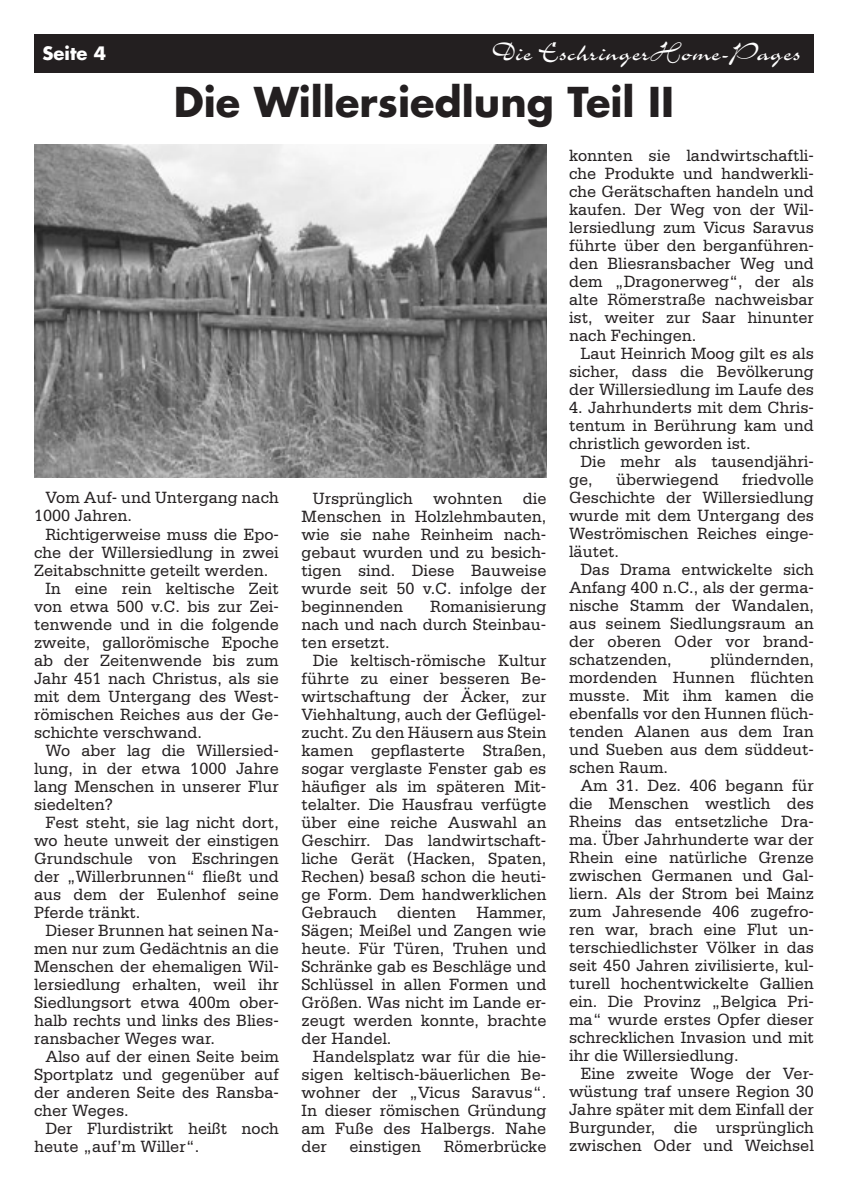
<style>
.page{position:relative;width:848px;height:1191px;background:#fff}
.page>*{position:absolute;margin:0;border:0;box-sizing:border-box;transform-origin:0 0}
.Uberschrift{font:700 40px "Futura LT";color:#231f20}
.t1{font:29px "Charme LT";color:#fff}
.t2{font:700 18px "Futura LT";color:#fff}
.Grundtext{font:17.2px/18px "Serifa LT";color:#231f20;text-align:justify;scale:.95 1}
</style>
<div class="page">
<div style="left:34px;top:34px;width:780px;height:38px;background:#231f20"></div>
<img style="left:34px;top:144px;width:512px;height:333px">
<p class="t2" style="left:43px;top:42px;width:65px">Seite 4</p>
<p class="t1" style="left:492px;top:38px;width:310px">Die EschringerHome-Pages</p>
<p class="Uberschrift" style="left:174px;top:75px;width:502px">Die Willersiedlung Teil II</p>
<p class="Grundtext" style="left:34px;top:489px;width:259px;text-indent:11px">Vom Auf- und Untergang nach<br>1000 Jahren.</p>
<p class="Grundtext" style="left:34px;top:525px;width:259px;text-indent:11px">Richtigerweise muss die Epo&shy;che der Willersiedlung in zwei Zeitabschnitte geteilt werden.</p>
<p class="Grundtext" style="left:34px;top:579px;width:259px;text-indent:11px">In eine rein keltische Zeit von etwa 500 v.C. bis zur Zei&shy;tenwende und in die folgende zweite, gallorömische Epoche ab der Zeitenwende bis zum Jahr 451 nach Christus, als sie mit dem Untergang des West&shy;römischen Reiches aus der Ge&shy;schichte verschwand.</p>
<p class="Grundtext" style="left:34px;top:741px;width:259px;text-indent:11px">Wo aber lag die Willersied&shy;lung, in der etwa 1000 Jahre lang Menschen in unserer Flur siedelten?</p>
<p class="Grundtext" style="left:34px;top:813px;width:259px;text-indent:11px">Fest steht, sie lag nicht dort, wo heute unweit der einstigen Grundschule von Eschringen der „Willerbrunnen“ fließt und aus dem der Eulenhof seine Pferde tränkt.</p>
<p class="Grundtext" style="left:34px;top:921px;width:259px;text-indent:11px">Dieser Brunnen hat seinen Na&shy;men nur zum Gedächtnis an die Menschen der ehemaligen Wil&shy;lersiedlung erhalten, weil ihr Siedlungsort etwa 400m ober&shy;halb rechts und links des Blies&shy;ransbacher Weges war.</p>
<p class="Grundtext" style="left:34px;top:1047px;width:259px;text-indent:11px">Also auf der einen Seite beim Sportplatz und gegenüber auf der anderen Seite des Ransba&shy;cher Weges.</p>
<p class="Grundtext" style="left:34px;top:1119px;width:259px;text-indent:11px">Der Flurdistrikt heißt noch heute „auf’m Willer“.</p>
<p class="Grundtext" style="left:301px;top:489px;width:259px;text-indent:11px">Ursprünglich wohnten die Menschen in Holzlehmbauten, wie sie nahe Reinheim nach&shy;gebaut wurden und zu besich&shy;tigen sind. Diese Bauweise wurde seit 50 v.C. infolge der beginnenden</p>
<p class="Grundtext" style="left:301px;top:597px;width:259px;text-indent:128px">Romanisierung nach und nach durch Steinbau&shy;ten ersetzt.</p>
<p class="Grundtext" style="left:301px;top:651px;width:259px;text-indent:11px">Die keltisch-römische Kultur führte zu einer besseren Be&shy;wirtschaftung der Äcker, zur Viehhaltung, auch der Geflügel&shy;zucht. Zu den Häusern aus Stein kamen gepflasterte Straßen, sogar verglaste Fenster gab es häufiger als im späteren Mit&shy;telalter. Die Hausfrau verfügte über eine reiche Auswahl an Geschirr. Das landwirtschaft&shy;liche Gerät (Hacken, Spaten, Rechen) besaß schon die heuti&shy;ge Form. Dem handwerklichen Gebrauch dienten Hammer, Sägen; Meißel und Zangen wie heute. Für Türen, Truhen und Schränke gab es Beschläge und Schlüssel in allen Formen und Größen. Was nicht im Lande er&shy;zeugt werden konnte, brachte der Handel.</p>
<p class="Grundtext" style="left:301px;top:1047px;width:259px;text-indent:11px">Handelsplatz war für die hie&shy;sigen keltisch-bäuerlichen Be&shy;wohner der „Vicus Saravus“.<br>In dieser römischen Gründung am Fuße des Halbergs. Nahe der</p>
<p class="Grundtext" style="left:349px;top:1137px;width:77px">einstigen</p>
<p class="Grundtext" style="left:444px;top:1137px;width:110px">Römerbrücke</p>
<p class="Grundtext" style="left:569px;top:146px;width:259px">konnten sie landwirtschaftli&shy;che Produkte und handwerkli&shy;che Gerätschaften handeln und kaufen. Der Weg von der Wil&shy;lersiedlung zum Vicus Saravus führte über den berganführen&shy;den Bliesransbacher Weg und dem „Dragonerweg“, der als alte Römerstraße nachweisbar ist, weiter zur Saar hinunter nach Fechingen.</p>
<p class="Grundtext" style="left:569px;top:345px;width:259px;text-indent:11px">Laut Heinrich Moog gilt es als sicher, dass die Bevölkerung der Willersiedlung im Laufe des</p>
<p class="Grundtext" style="left:569px;top:399px;width:259px">4. Jahrhunderts mit dem Chris&shy;tentum in Berührung kam und christlich geworden ist.</p>
<p class="Grundtext" style="left:569px;top:453px;width:259px;text-indent:11px">Die mehr als tausendjähri&shy;ge,</p>
<p class="Grundtext" style="left:569px;top:471px;width:259px;text-indent:173px">friedvolle Geschichte der Willersiedlung wurde mit dem Untergang des Weströmischen Reiches einge&shy;läutet.</p>
<p class="Grundtext" style="left:569px;top:561px;width:259px;text-indent:11px">Das Drama entwickelte sich Anfang 400 n.C., als der germa&shy;nische Stamm der Wandalen, aus seinem Siedlungsraum an der oberen Oder vor brand&shy;schatzenden,</p>
<p class="Grundtext" style="left:616px;top:471px;width:109px">überwiegend</p>
<p class="Grundtext" style="left:569px;top:650px;width:259px;text-indent:141px">plündernden, mordenden Hunnen flüchten musste. Mit ihm kamen die ebenfalls vor den Hunnen flüch&shy;tenden Alanen aus dem Iran und Sueben aus dem süddeut&shy;schen Raum.</p>
<p class="Grundtext" style="left:569px;top:776px;width:259px;text-indent:11px">Am 31. Dez. 406 begann für die Menschen westlich des Rheins das entsetzliche Dra&shy;ma. Über Jahrhunderte war der Rhein eine natürliche Grenze zwischen Germanen und Gal&shy;liern. Als der Strom bei Mainz zum Jahresende 406 zugefro&shy;ren war, brach eine Flut un&shy;terschiedlichster Völker in das seit 450 Jahren zivilisierte, kul&shy;turell hochentwickelte Gallien ein. Die Provinz „Belgica Pri&shy;ma“ wurde erstes Opfer dieser schrecklichen Invasion und mit ihr die Willersiedlung.</p>
<p class="Grundtext" style="left:569px;top:1064px;width:259px;text-indent:11px">Eine zweite Woge der Ver&shy;wüstung traf unsere Region 30<br>Jahre später mit dem Einfall der Burgunder, die ursprünglich zwischen Oder und Weichsel</p>
</div>
